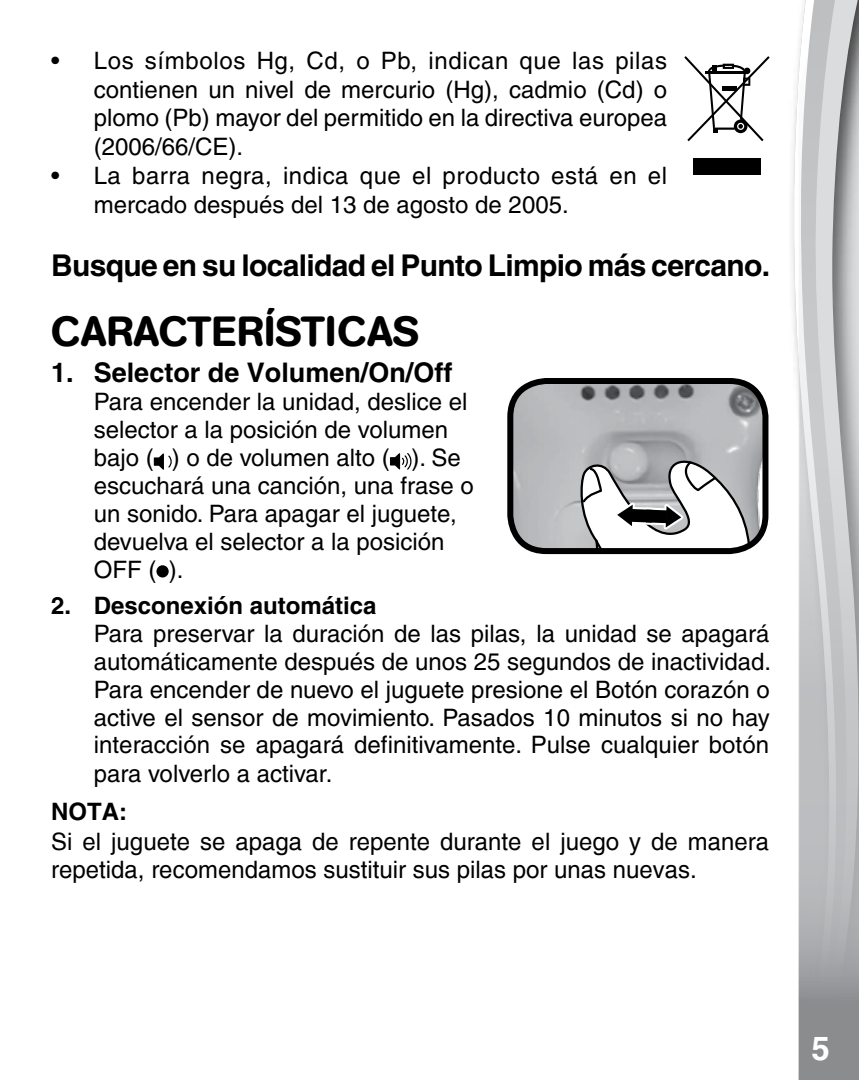
<style>
.page{position:relative;width:859px;height:1080px;background:#fff}
.page>*{position:absolute;margin:0;border:0;box-sizing:border-box;transform-origin:0 0}
.t1{font:500 42px "AG Book Rounded";color:#000}
.t2{font:700 30px "Helvetica";letter-spacing:-.02em;color:#000}
.t3{font:700 27px "Helvetica";color:#000}
.t4{font:500 24px/27.9px "Helvetica";color:#000;text-align:justify}
.t5{font:24px/27.9px "Helvetica";color:#000}
.t6{font:700 24px "Helvetica";color:#000}
</style>
<div class="page">
<svg style="left:793px;top:55px;width:6px;height:1025px"></svg>
<svg style="left:799px;top:0;width:60px;height:1080px;background:#bdbec0"></svg>
<svg style="left:154px;top:453px;width:18px;height:17px"></svg>
<svg style="left:390px;top:453px;width:22px;height:17px"></svg>
<svg style="left:156px;top:565px;width:13px;height:13px"></svg>
<img style="left:514px;top:381px;width:251px;height:170px">
<svg style="left:575px;top:455px;width:190px;height:96px"></svg>
<div style="left:507px;top:378px;width:261px;height:176px;border:6px solid #000;border-radius:36px"></div>
<div style="left:693px;top:158px;width:68px;height:17px;background:#000"></div>
<svg style="left:684px;top:56px;width:86px;height:85px"></svg>
<p class="t4" style="left:94px;top:46px;width:575px;line-height:28.8px;text-indent:-42px">• Los símbolos Hg, Cd, o Pb, indican que las pilas contienen un nivel de mercurio (Hg), cadmio (Cd) o plomo (Pb) mayor del permitido en la directiva europea (2006/66/CE).</p>
<p class="t4" style="left:94px;top:161px;width:575px;line-height:28.8px;text-indent:-43px">• La barra negra, indica que el producto está en el mercado después del 13 de agosto de 2005.</p>
<p class="t2" style="left:51px;top:247px;width:720px">Busque en su localidad el Punto Limpio más cercano.</p>
<h1 class="t1" style="left:51px;top:307px;width:369px">CARACTERÍSTICAS</h1>
<p class="t3" style="left:51px;top:356px;width:403px">1. Selector de Volumen/On/Off</p>
<p class="t4" style="left:94px;top:388px;width:381px;text-align:left">Para encender la unidad, deslice el selector a la posición de volumen bajo ( ) o de volumen alto ( ). Se escuchará una canción, una frase o un sonido. Para apagar el juguete, devuelva el selector a la posición<br>OFF ( ).</p>
<p class="t6" style="left:51px;top:591px;width:327px">2. Desconexión automática</p>
<p class="t4" style="left:94px;top:619px;width:679px">Para preservar la duración de las pilas, la unidad se apagará automáticamente después de unos 25 segundos de inactividad.<br>Para encender de nuevo el juguete presione el Botón corazón o active el sensor de movimiento. Pasados 10 minutos si no hay interacción se apagará definitivamente. Pulse cualquier botón para volverlo a activar.</p>
<p class="t6" style="left:51px;top:796px;width:77px">NOTA:</p>
<p class="t5" style="left:51px;top:828px;width:719px">Si el juguete se apaga de repente durante el juego y de manera repetida, recomendamos sustituir sus pilas por unas nuevas.</p>
</div>
